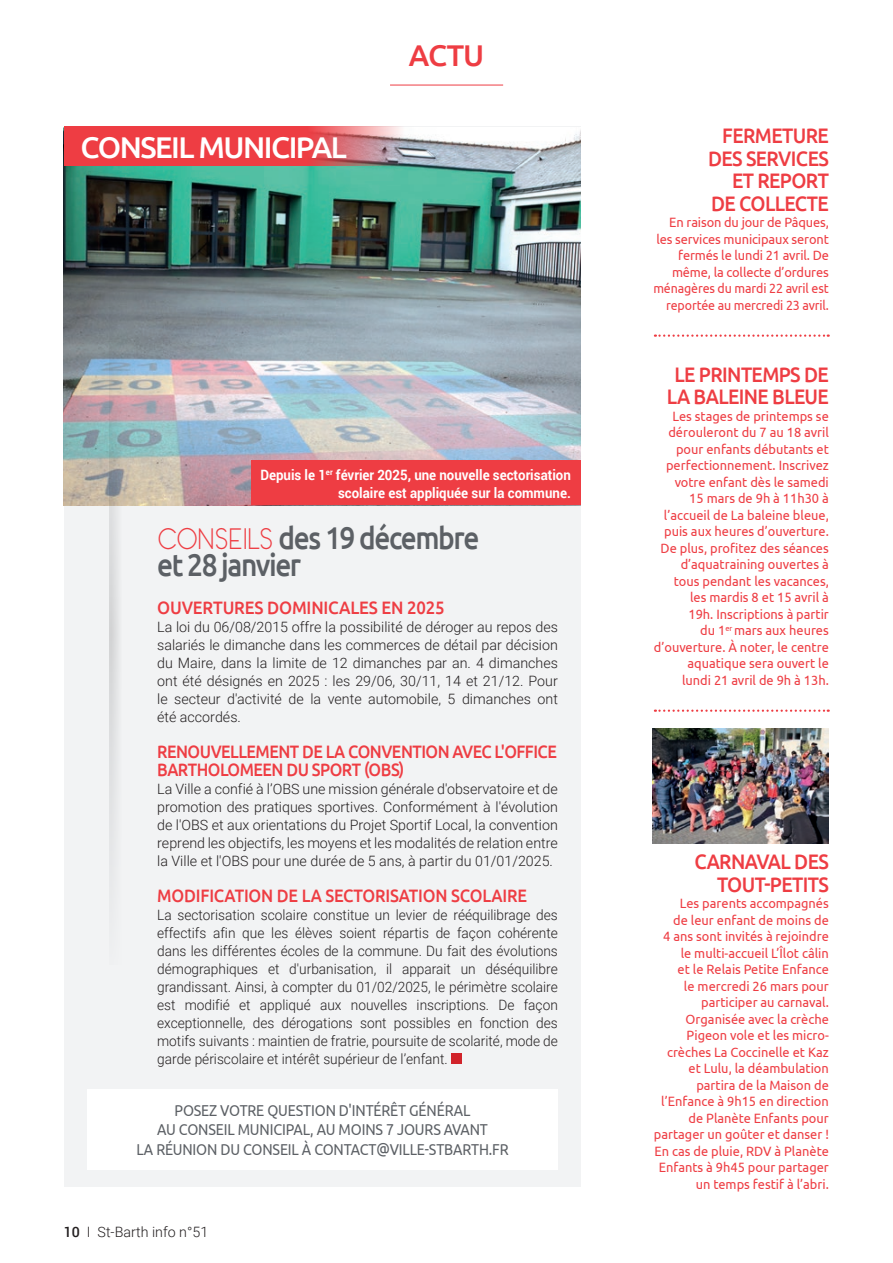
<style>
.page{position:relative;width:893px;height:1263px;background:#fff}
.page>*{position:absolute;margin:0;border:0;box-sizing:border-box;transform-origin:0 0}
.t1{font:500 31.5px/27.5px "Ubuntu";letter-spacing:-.05em;color:#5c6065;scale:.89 1}
.t2{font:500 30px "Ubuntu";letter-spacing:-.05em;color:#fff}
.t3{font:500 30px "Ubuntu";color:#ee3d43}
.t4{font:500 21px/22.5px "Ubuntu";letter-spacing:-.03em;color:#ee3d43;text-align:right;scale:.92 1}
.t5{font:500 18px/18px "Ubuntu";letter-spacing:-.03em;color:#ee3d43;scale:.9 1}
.t6{font:500 18px "Ubuntu";letter-spacing:-.01em;color:#ee3d43;scale:.91 1}
.t7{font:500 18px "Ubuntu";letter-spacing:-.01em;color:#ee3d43;scale:.93 1}
.t8{font:15.75px/19.5px "Ubuntu";letter-spacing:-.01em;color:#5c6065;text-align:center;scale:.9 1}
.t9{font:300 14.25px/18px "Roboto";color:#231f20;text-align:justify}
.t10{font:300 14.25px/18px "Roboto";color:#231f20;text-align:justify;scale:.96 1}
.t11{font:700 14.25px/18px "Roboto";color:#fff;text-align:right;scale:.93 1}
.t12{font:13.5px/16.5px "Ubuntu";color:#ee3d43;text-align:right;scale:.95 1}
.s1{font-family:"Panama";font-weight:300;font-size:29.55px;color:#ee3d43}
.s2{font-weight:500}
</style>
<div class="page">
<div style="left:64px;top:126px;width:516px;height:1060px;background:#f2f3f4"></div>
<hr style="left:390px;top:85px;width:113px;height:1px;background:#ee3d43">
<svg style="left:655px;top:334px;width:174px;height:3px"></svg>
<svg style="left:655px;top:709px;width:174px;height:3px"></svg>
<img style="left:64px;top:127px;width:516px;height:378px">
<svg style="left:109px;top:281px;width:15px;height:595px"></svg>
<div style="left:451px;top:1053px;width:11px;height:11px;background:#d1232a"></div>
<div style="left:87px;top:1089px;width:471px;height:80px;background:#fff"></div>
<svg style="left:64px;top:126px;width:350px;height:40px;background:#e35157"></svg>
<div style="left:251px;top:461px;width:329px;height:44px;background:#ee3d43"></div>
<img style="left:653px;top:728px;width:176px;height:116px">
<h2 class="t2" style="left:81px;top:128px;width:268px">CONSEIL MUNICIPAL</h2>
<h2 class="t3" style="left:409px;top:36px;width:77px">ACTU</h2>
<p class="t11" style="left:260px;top:465px;width:335px">Depuis le 1<sup>er</sup> février 2025, une nouvelle sectorisation scolaire est appliquée sur la commune.</p>
<h1 class="t1" style="left:157px;top:522px;width:363px"><span class="s1">CONSEILS</span> des 19 décembre et 28 janvier</h1>
<h3 class="t7" style="left:157px;top:596px;width:310px">OUVERTURES DOMINICALES EN 2025</h3>
<p class="t9" style="left:157px;top:617px;width:402px">La loi du 06/08/2015 offre la possibilité de déroger au repos des salariés le dimanche dans les commerces de détail par décision du Maire, dans la limite de 12 dimanches par an. 4 dimanches ont été désignés en 2025 : les 29/06, 30/11, 14 et 21/12. Pour le secteur d'activité de la vente automobile, 5 dimanches ont été accordés.</p>
<h3 class="t5" style="left:157px;top:742px;width:446px">RENOUVELLEMENT DE LA CONVENTION AVEC L'OFFICE<br>BARTHOLOMEEN DU SPORT (OBS)</h3>
<p class="t9" style="left:157px;top:779px;width:402px">La Ville a confié à l’OBS une mission générale d'observatoire et de promotion des pratiques sportives. Conformément à l'évolution de l'OBS et aux orientations du Projet Sportif Local, la convention reprend les objectifs, les moyens et les modalités de relation entre la Ville et l'OBS pour une durée de 5 ans, à partir du 01/01/2025.</p>
<h3 class="t6" style="left:157px;top:884px;width:408px">MODIFICATION DE LA SECTORISATION SCOLAIRE</h3>
<p class="t10" style="left:157px;top:905px;width:419px">La sectorisation scolaire constitue un levier de rééquilibrage des effectifs afin que les élèves soient répartis de façon cohérente dans les différentes écoles de la commune. Du fait des évolutions démographiques et d'urbanisation, il apparait un déséquilibre grandissant. Ainsi, à compter du 01/02/2025, le périmètre scolaire est modifié et appliqué aux nouvelles inscriptions. De façon exceptionnelle, des dérogations sont possibles en fonction des motifs suivants : maintien de fratrie, poursuite de scolarité, mode de garde périscolaire et intérêt supérieur de l’enfant.</p>
<p class="t8" style="left:136px;top:1100px;width:415px">POSEZ VOTRE QUESTION D'INTÉRÊT GÉNÉRAL<br>AU CONSEIL MUNICIPAL, AU MOINS 7 JOURS AVANT<br>LA RÉUNION DU CONSEIL À CONTACT@VILLE-STBARTH.FR</p>
<p class="t9" style="left:64px;top:1222px;width:146px"><span class="s2">10</span> I St-Barth info n°51</p>
<h3 class="t4" style="left:708px;top:124px;width:133px">FERMETURE<br>DES SERVICES<br>ET REPORT<br>DE COLLECTE</h3>
<p class="t12" style="left:653px;top:214px;width:186px">En raison du jour de Pâques, les services municipaux seront fermés le lundi 21 avril. De même, la collecte d’ordures ménagères du mardi 22 avril est reportée au mercredi 23 avril.</p>
<h3 class="t4" style="left:667px;top:362px;width:178px;text-align:center">LE PRINTEMPS DE<br>LA BALEINE BLEUE</h3>
<p class="t12" style="left:654px;top:407px;width:186px">Les stages de printemps se dérouleront du 7 au 18 avril pour enfants débutants et perfectionnement. Inscrivez votre enfant dès le samedi<br>15 mars de 9h à 11h30 à l’accueil de La baleine bleue, puis aux heures d’ouverture.<br>De plus, profitez des séances d’aquatraining ouvertes à tous pendant les vacances,<br>les mardis 8 et 15 avril à<br>19h. Inscriptions à partir<br>du 1<sup>er</sup> mars aux heures d’ouverture. À noter, le centre aquatique sera ouvert le<br>lundi 21 avril de 9h à 13h.</p>
<h3 class="t4" style="left:695px;top:850px;width:147px">CARNAVAL DES<br>TOUT-PETITS</h3>
<p class="t12" style="left:654px;top:895px;width:186px">Les parents accompagnés<br>de leur enfant de moins de<br>4 ans sont invités à rejoindre le multi-accueil L’Îlot câlin<br>et le Relais Petite Enfance<br>le mercredi 26 mars pour participer au carnaval.<br>Organisée avec la crèche<br>Pigeon vole et les micro&shy;crèches La Coccinelle et Kaz et Lulu, la déambulation partira de la Maison de l’Enfance à 9h15 en direction de Planète Enfants pour partager un goûter et danser !<br>En cas de pluie, RDV à Planète<br>Enfants à 9h45 pour partager un temps festif à l’abri.</p>
</div>
